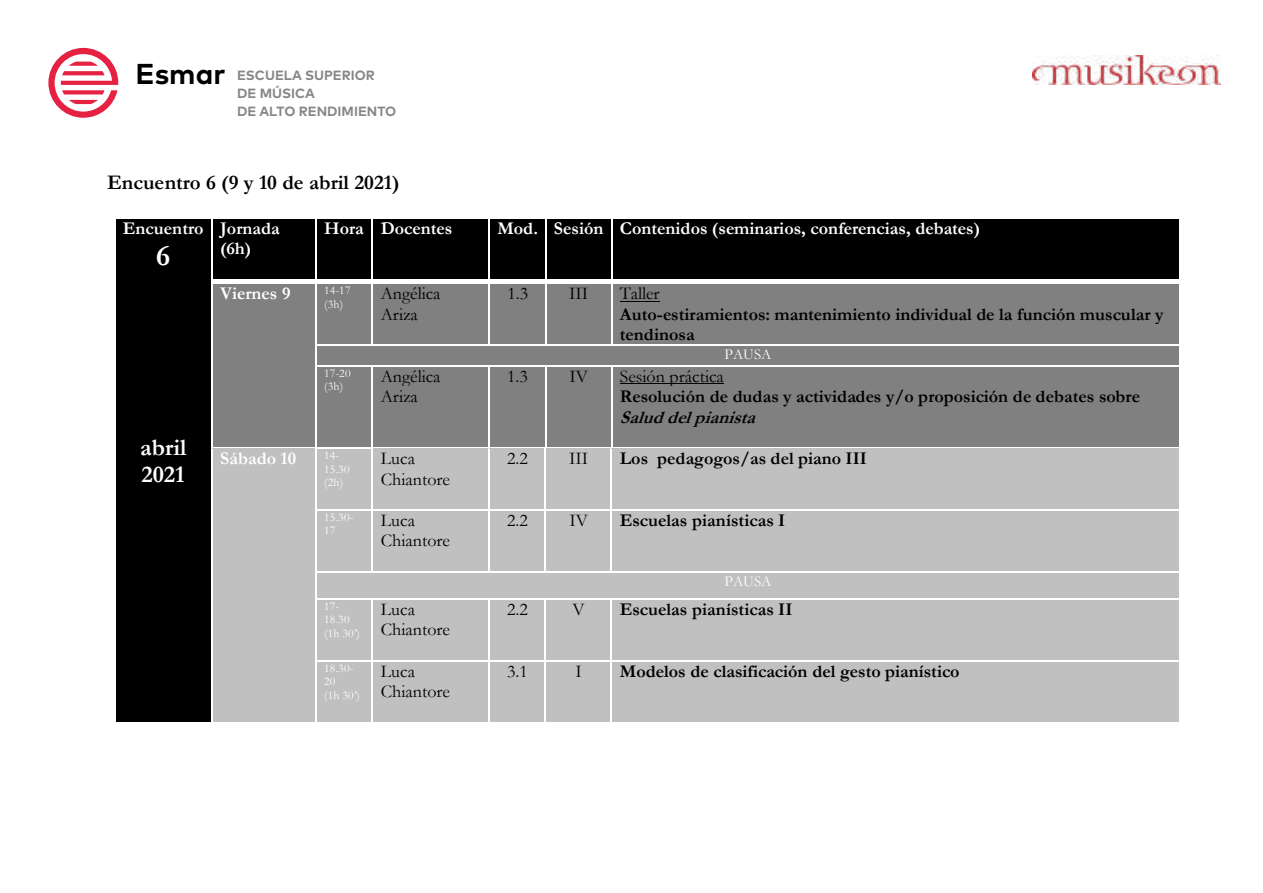
<style>
.page{position:relative;width:1263px;height:893px;background:#fff}
.page>*{position:absolute;margin:0;border:0;box-sizing:border-box;transform-origin:0 0}
.t1{font:700 29.85px "Garamond";color:#fff}
.t2{font:700 24.15px/27px "Garamond";color:#fff}
.t3{font:700 20.85px "Garamond";color:#000}
.t4{font:700 18px/20.5px "Garamond";color:#000}
.t5{font:18px/20.1px "Garamond";letter-spacing:.005em;color:#000}
.t6{font:700 18px/20.1px "Garamond";color:#fff}
.t7{font:italic 700 18px "Garamond";color:#000}
.t8{font:15.15px "Garamond";color:#fff}
.t9{font:700 13.35px/18.3px "Mark OT";color:#878586}
.t10{font:11.85px/13.5px "Garamond";letter-spacing:.015em;color:#fff}
.s1{font-size:28.8px;color:#000}
</style>
<div class="page">
<svg style="left:48px;top:48px;width:70px;height:70px"></svg>
<img style="left:1032px;top:55px;width:188px;height:29px">
<div style="left:116px;top:219px;width:95px;height:503px;background:#000"></div>
<div style="left:213px;top:219px;width:103px;height:61px;background:#000"></div>
<div style="left:317px;top:219px;width:55px;height:61px;background:#000"></div>
<div style="left:373px;top:219px;width:115px;height:61px;background:#000"></div>
<div style="left:490px;top:219px;width:55px;height:61px;background:#000"></div>
<div style="left:547px;top:219px;width:64px;height:61px;background:#000"></div>
<div style="left:612px;top:219px;width:567px;height:61px;background:#000"></div>
<hr style="left:315px;top:219px;width:2px;height:61px;background:#fff">
<div style="left:213px;top:284px;width:103px;height:163px;background:#808080"></div>
<div style="left:317px;top:284px;width:55px;height:61px;background:#808080"></div>
<div style="left:373px;top:284px;width:115px;height:61px;background:#808080"></div>
<div style="left:490px;top:284px;width:55px;height:61px;background:#808080"></div>
<div style="left:547px;top:284px;width:64px;height:61px;background:#808080"></div>
<div style="left:612px;top:284px;width:567px;height:61px;background:#808080"></div>
<hr style="left:620px;top:301px;width:40px;height:1px;background:#000">
<hr style="left:315px;top:284px;width:2px;height:61px;background:#fff">
<div style="left:317px;top:346px;width:862px;height:19px;background:#808080"></div>
<div style="left:317px;top:366px;width:55px;height:81px;background:#808080"></div>
<div style="left:373px;top:366px;width:115px;height:81px;background:#808080"></div>
<div style="left:490px;top:366px;width:55px;height:81px;background:#808080"></div>
<div style="left:547px;top:366px;width:64px;height:81px;background:#808080"></div>
<div style="left:612px;top:366px;width:567px;height:81px;background:#808080"></div>
<hr style="left:620px;top:383px;width:103px;height:1px;background:#000">
<svg style="left:315px;top:345px;width:1px;height:21px"></svg>
<hr style="left:315px;top:366px;width:2px;height:81px;background:#fff">
<div style="left:213px;top:449px;width:103px;height:273px;background:#c0c0c0"></div>
<div style="left:317px;top:449px;width:55px;height:61px;background:#c0c0c0"></div>
<div style="left:373px;top:449px;width:116px;height:61px;background:#c0c0c0"></div>
<div style="left:490px;top:449px;width:55px;height:61px;background:#c0c0c0"></div>
<div style="left:546px;top:449px;width:65px;height:61px;background:#c0c0c0"></div>
<div style="left:612px;top:449px;width:567px;height:61px;background:#c0c0c0"></div>
<hr style="left:213px;top:448px;width:102px;height:1px;background:#c0c0c0">
<hr style="left:373px;top:448px;width:115px;height:1px;background:#c0c0c0">
<hr style="left:489px;top:448px;width:56px;height:1px;background:#c0c0c0">
<hr style="left:546px;top:448px;width:65px;height:1px;background:#c0c0c0">
<hr style="left:612px;top:448px;width:567px;height:1px;background:#c0c0c0">
<hr style="left:315px;top:449px;width:1px;height:61px;background:#fff">
<hr style="left:488px;top:449px;width:1px;height:61px;background:#fff">
<div style="left:317px;top:511px;width:55px;height:61px;background:#c0c0c0"></div>
<div style="left:373px;top:511px;width:116px;height:61px;background:#c0c0c0"></div>
<div style="left:490px;top:511px;width:55px;height:61px;background:#c0c0c0"></div>
<div style="left:546px;top:511px;width:65px;height:61px;background:#c0c0c0"></div>
<div style="left:612px;top:511px;width:567px;height:61px;background:#c0c0c0"></div>
<hr style="left:315px;top:511px;width:1px;height:61px;background:#fff">
<hr style="left:488px;top:511px;width:1px;height:61px;background:#fff">
<div style="left:317px;top:573px;width:862px;height:26px;background:#c0c0c0"></div>
<div style="left:317px;top:600px;width:55px;height:60px;background:#c0c0c0"></div>
<div style="left:373px;top:600px;width:116px;height:60px;background:#c0c0c0"></div>
<div style="left:490px;top:600px;width:55px;height:60px;background:#c0c0c0"></div>
<div style="left:546px;top:600px;width:65px;height:60px;background:#c0c0c0"></div>
<div style="left:612px;top:600px;width:567px;height:60px;background:#c0c0c0"></div>
<svg style="left:315px;top:572px;width:1px;height:28px"></svg>
<hr style="left:315px;top:600px;width:1px;height:60px;background:#fff">
<hr style="left:488px;top:600px;width:1px;height:60px;background:#fff">
<div style="left:317px;top:662px;width:55px;height:60px;background:#c0c0c0"></div>
<div style="left:373px;top:662px;width:116px;height:60px;background:#c0c0c0"></div>
<div style="left:490px;top:662px;width:55px;height:60px;background:#c0c0c0"></div>
<div style="left:546px;top:662px;width:65px;height:60px;background:#c0c0c0"></div>
<div style="left:612px;top:662px;width:567px;height:60px;background:#c0c0c0"></div>
<hr style="left:315px;top:662px;width:1px;height:60px;background:#fff">
<hr style="left:488px;top:662px;width:1px;height:60px;background:#fff">
<p class="t9" style="left:237px;top:66px;width:161px;text-indent:-102px"><span class="s1">Esmar</span> ESCUELA SUPERIOR<br>DE MÚSICA<br>DE ALTO RENDIMIENTO</p>
<p class="t3" style="left:107px;top:175px;width:294px">Encuentro 6 (9 y 10 de abril 2021)</p>
<p class="t6" style="left:123px;top:220px;width:82px">Encuentro</p>
<h1 class="t1" style="left:156px;top:244px;width:16px">6</h1>
<p class="t6" style="left:220px;top:220px;width:61px">Jornada (6h)</p>
<p class="t6" style="left:324px;top:220px;width:130px">Hora Docentes</p>
<p class="t6" style="left:497px;top:220px;width:484px">Mod. Sesión Contenidos (seminarios, conferencias, debates)</p>
<p class="t6" style="left:220px;top:285px;width:72px">Viernes 9</p>
<p class="t10" style="left:324px;top:285px;width:28px">14-17 (3h)</p>
<p class="t5" style="left:381px;top:286px;width:61px">Angélica<br>Ariza</p>
<p class="t5" style="left:507px;top:286px;width:22px">1.3</p>
<p class="t5" style="left:569px;top:286px;width:21px">III</p>
<p class="t5" style="left:620px;top:286px;width:41px">Taller</p>
<p class="t4" style="left:620px;top:305px;width:545px">Auto-estiramientos: mantenimiento individual de la función muscular y tendinosa</p>
<p class="t8" style="left:724px;top:349px;width:48px">PAUSA</p>
<h2 class="t2" style="left:140px;top:436px;width:48px">abril<br>2021</h2>
<p class="t10" style="left:324px;top:368px;width:28px">17-20 (3h)</p>
<p class="t5" style="left:381px;top:368px;width:61px">Angélica<br>Ariza</p>
<p class="t5" style="left:507px;top:368px;width:22px">1.3</p>
<p class="t5" style="left:569px;top:368px;width:20px">IV</p>
<p class="t5" style="left:620px;top:368px;width:106px">Sesión práctica</p>
<p class="t4" style="left:620px;top:388px;width:522px">Resolución de dudas y actividades y/o proposición de debates sobre</p>
<p class="t7" style="left:620px;top:410px;width:142px">Saluddelpianista</p>
<p class="t6" style="left:220px;top:450px;width:78px">Sábado 10</p>
<p class="t10" style="left:324px;top:450px;width:27px">14-<br>15.30 (2h)</p>
<p class="t5" style="left:381px;top:450px;width:71px;line-height:20.5px">Luca<br>Chiantore</p>
<p class="t5" style="left:507px;top:451px;width:22px">2.2</p>
<p class="t5" style="left:569px;top:451px;width:21px">III</p>
<p class="t4" style="left:620px;top:450px;width:249px">Los pedagogos/as del piano III</p>
<p class="t10" style="left:324px;top:512px;width:31px">15.30-<br>17</p>
<p class="t5" style="left:381px;top:513px;width:71px">Luca<br>Chiantore</p>
<p class="t5" style="left:507px;top:513px;width:22px">2.2</p>
<p class="t5" style="left:569px;top:513px;width:20px">IV</p>
<p class="t4" style="left:620px;top:512px;width:167px">Escuelas pianísticas I</p>
<p class="t8" style="left:724px;top:576px;width:48px">PAUSA</p>
<p class="t10" style="left:324px;top:601px;width:37px">17-<br>18.30 (1h 30’)</p>
<p class="t5" style="left:381px;top:601px;width:71px">Luca<br>Chiantore</p>
<p class="t5" style="left:507px;top:601px;width:22px">2.2</p>
<p class="t5" style="left:573px;top:601px;width:14px">V</p>
<p class="t4" style="left:620px;top:601px;width:174px">Escuelas pianísticas II</p>
<p class="t10" style="left:324px;top:663px;width:37px">18.30-<br>20<br>(1h 30’)</p>
<p class="t5" style="left:381px;top:663px;width:71px">Luca<br>Chiantore</p>
<p class="t5" style="left:507px;top:663px;width:22px">3.1</p>
<p class="t5" style="left:575px;top:663px;width:8px">I</p>
<p class="t4" style="left:620px;top:663px;width:341px">Modelos de clasificación del gesto pianístico</p>
</div>
